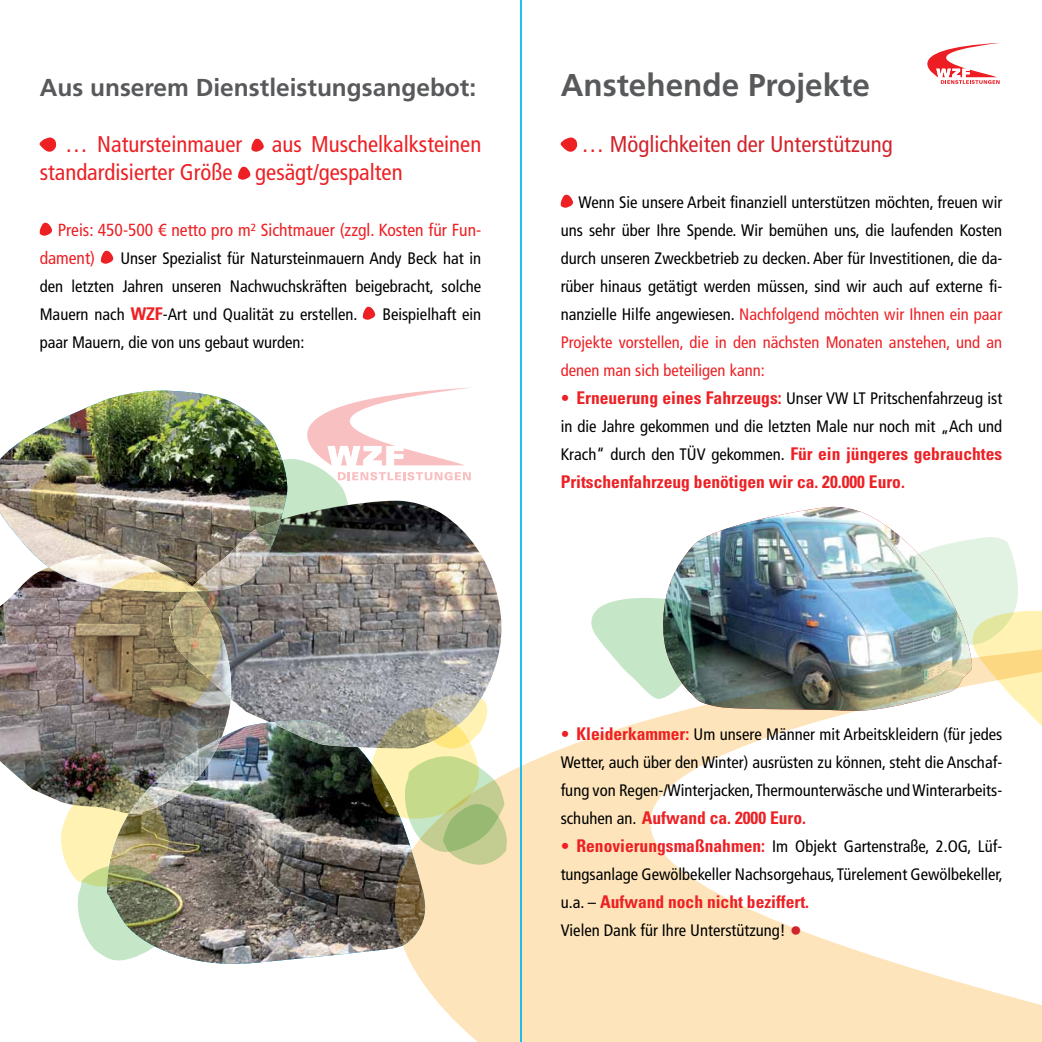
<style>
.page{position:relative;width:1042px;height:1042px;background:#fff}
.page>*{position:absolute;margin:0;border:0;box-sizing:border-box;transform-origin:0 0}
.t1{font:700 31.5px "Frutiger LT Std";color:#58595b}
.t2{font:700 24.5px "Frutiger LT Std";color:#58595b}
.t3{font:condensed 22.75px/28px "Frutiger LT Std";color:#ed2024}
.t4{font:condensed 22.75px "Frutiger LT Std";color:#d2232a}
.t5{font:700 condensed 17.5px "Univers LT Std";color:#ed2024}
.t6{font:condensed 17.5px/28px "Frutiger LT Std";color:#ed2024}
.t7{font:condensed 16.62px/28px "Frutiger LT Std";color:#000;text-align:justify}
.s1{font-family:"Univers LT Std";font-weight:700;font-size:17.5px;color:#ed2024}
.s2{color:#ed2024}
.s3{font-size:17.5px;color:#ed2024}
.s4{font-family:"Frutiger LT Std";font-weight:400;font-size:16.62px;color:#000}
.s5{font-size:24.5px;color:#d2232a}
</style>
<div class="page">
<svg style="left:413px;top:711px;width:629px;height:331px;fill:#fde4ba"></svg>
<svg style="left:927px;top:43px;width:73px;height:41px"></svg>
<img style="left:0;top:390px;width:247px;height:163px">
<img style="left:0;top:554px;width:168px;height:248px">
<img style="left:168px;top:501px;width:334px;height:217px">
<svg style="left:29px;top:473px;width:50px;height:52px"></svg>
<img style="left:70px;top:570px;width:156px;height:149px">
<img style="left:107px;top:720px;width:318px;height:247px">
<img style="left:60px;top:774px;width:118px;height:187px">
<svg style="left:247px;top:387px;width:225px;height:168px"></svg>
<svg style="left:370px;top:693px;width:137px;height:172px"></svg>
<svg style="left:40px;top:137px;width:16px;height:15px"></svg>
<svg style="left:251px;top:139px;width:13px;height:13px"></svg>
<svg style="left:238px;top:167px;width:12px;height:13px"></svg>
<svg style="left:40px;top:223px;width:12px;height:13px"></svg>
<svg style="left:101px;top:251px;width:12px;height:13px"></svg>
<svg style="left:363px;top:307px;width:12px;height:13px"></svg>
<img style="left:666px;top:507px;width:215px;height:204px">
<svg style="left:591px;top:597px;width:122px;height:102px"></svg>
<img style="left:843px;top:522px;width:199px;height:210px">
<svg style="left:561px;top:137px;width:16px;height:15px"></svg>
<svg style="left:560px;top:195px;width:13px;height:13px"></svg>
<hr style="left:520px;top:0;width:2px;height:1042px;background:#00b9f1">
<h2 class="t2" style="left:40px;top:73px;width:438px">Aus unserem Dienstleistungsangebot:</h2>
<h3 class="t3" style="left:65px;top:130px;width:178px">… Natursteinmauer</h3>
<h3 class="t3" style="left:40px;top:130px;width:443px;text-indent:232px">aus Muschelkalksteinen standardisierter Größe gesägt/gespalten</h3>
<p class="t6" style="left:40px;top:216px;width:443px;text-indent:18px">Preis: 450-500 € netto pro m² Sichtmauer (zzgl. Kosten für Fun&shy;dament)</p>
<p class="t7" style="left:40px;top:244px;width:443px;text-indent:81px">Unser Spezialist für Natursteinmauern Andy Beck hat in den letzten Jahren unseren Nachwuchskräften beigebracht, solche Mauern nach <span class="s1">WZF</span>-Art und Qualität zu erstellen.</p>
<p class="t7" style="left:382px;top:300px;width:100px">Beispielhaft ein</p>
<p class="t7" style="left:40px;top:328px;width:266px">paar Mauern, die von uns gebaut wurden:</p>
<h1 class="t1" style="left:561px;top:66px;width:311px">Anstehende Projekte</h1>
<h3 class="t4" style="left:581px;top:131px;width:313px"><span class="s2">…</span> Möglichkeiten der Unterstützung</h3>
<p class="t7" style="left:561px;top:188px;width:443px;text-indent:18px">Wenn Sie unsere Arbeit finanziell unterstützen möchten, freuen wir uns sehr über Ihre Spende. Wir bemühen uns, die laufenden Kosten durch unseren Zweckbetrieb zu decken. Aber für Investitionen, die da&shy;rüber hinaus getätigt werden müssen, sind wir auch auf externe fi&shy;nanzielle Hilfe angewiesen. <span class="s2">Nachfolgend möchten wir Ihnen ein paar Projekte vorstellen, die in den nächsten Monaten anstehen, und an denen man sich beteiligen kann:</span></p>
<p class="t7" style="left:561px;top:384px;width:443px"><span class="s3">•</span> <span class="s1">Erneuerung eines Fahrzeugs:</span> Unser VW LT Pritschenfahrzeug ist in die Jahre gekommen und die letzten Male nur noch mit „Ach und Krach“ durch den TÜV gekommen. <span class="s1">Für ein jüngeres gebrauchtes</span></p>
<p class="t5" style="left:561px;top:471px;width:346px">Pritschenfahrzeug benötigen wir ca. 20.000 Euro.</p>
<p class="t7" style="left:561px;top:720px;width:443px"><span class="s3">•</span> <span class="s1">Kleiderkammer:</span> Um unsere Männer mit Arbeitskleidern (für jedes Wetter, auch über den Winter) ausrüsten zu können, steht die Anschaf&shy;fung von Regen-/Winterjacken, Thermounterwäsche und Winterarbeits-</p>
<p class="t5" style="left:561px;top:807px;width:247px"><span class="s4">schuhen an.</span> Aufwand ca. 2000 Euro.</p>
<p class="t7" style="left:561px;top:832px;width:444px"><span class="s3">•</span> <span class="s1">Renovierungsmaßnahmen:</span> Im Objekt Gartenstraße, 2.OG, Lüf&shy;tungsanlage Gewölbekeller Nachsorgehaus, Türelement Gewölbekeller,</p>
<p class="t5" style="left:561px;top:891px;width:250px"><span class="s4">u.a. –</span> Aufwand noch nicht beziffert.</p>
<p class="t7" style="left:561px;top:916px;width:243px">Vielen Dank für Ihre Unterstützung! <span class="s5">•</span></p>
</div>
